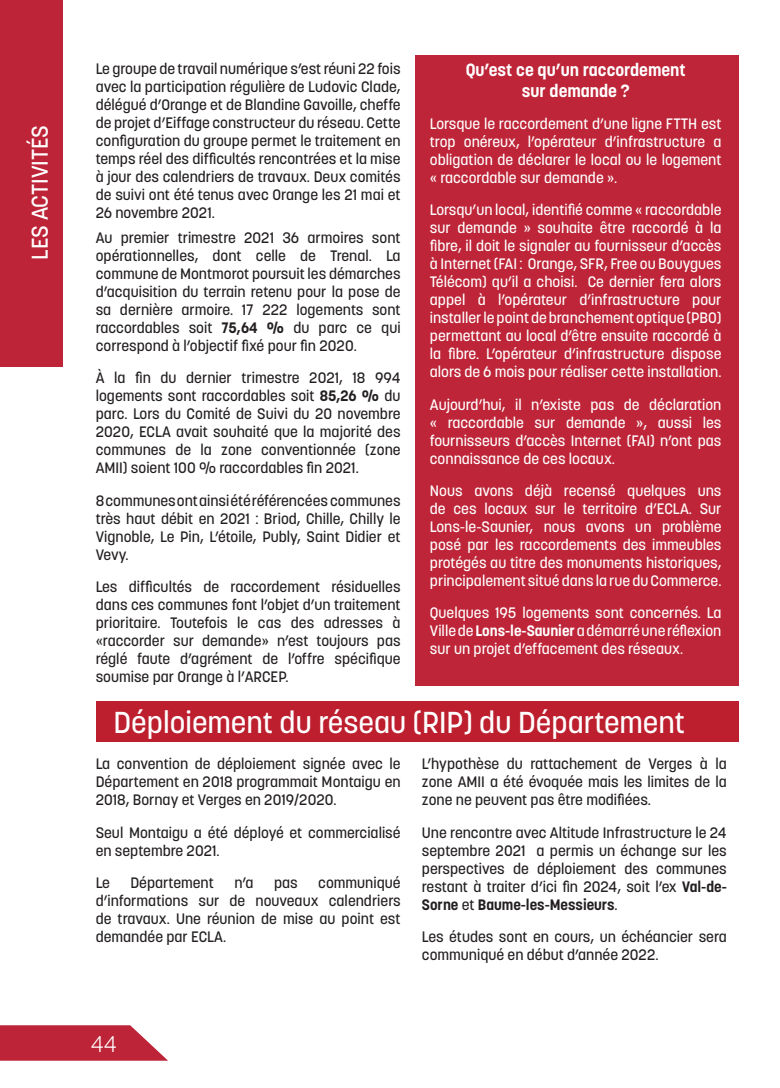
<style>
.page{position:relative;width:780px;height:1088px;background:#fff}
.page>*{position:absolute;margin:0;border:0;box-sizing:border-box;transform-origin:0 0}
.t1{font:500 30px "Korolev";color:#fff}
.t2{font:500 22.5px "Korolev";color:#fff}
.t3{font:300 22.5px "Korolev";color:#fff}
.t4{font:700 17.5px "Korolev";color:#fff}
.t5{font:500 15px/18px "Korolev";color:#231f20;text-align:justify}
.t6{font:500 15px/18px "Korolev";color:#fff;text-align:justify}
.s1{font-weight:700}
</style>
<div class="page">
<svg style="left:0;top:1025px;width:168px;height:36px;background:#c63f50"></svg>
<div style="left:415px;top:55px;width:323px;height:631px;background:#be2538"></div>
<div style="left:0;top:0;width:63px;height:367px;background:#be2437"></div>
<div style="left:96px;top:702px;width:642px;height:40px;background:#bd1f2e"></div>
<p class="t2" style="left:26px;top:260px;width:136px;rotate:-90deg">LES ACTIVITÉS</p>
<p class="t5" style="left:96px;top:60px;width:306px">Le groupe de travail numérique s’est réuni 22 fois avec la participation régulière de Ludovic Clade, délégué d’Orange et de Blandine Gavoille, cheffe de projet d’Eiffage constructeur du réseau. Cette configuration du groupe permet le traitement en temps réel des difficultés rencontrées et la mise à jour des calendriers de travaux. Deux comités de suivi ont été tenus avec Orange les 21 mai et 26 novembre 2021.</p>
<p class="t5" style="left:96px;top:229px;width:306px">Au premier trimestre 2021 36 armoires sont opérationnelles, dont celle de Trenal. La commune de Montmorot poursuit les démarches d’acquisition du terrain retenu pour la pose de sa dernière armoire. 17 222 logements sont raccordables soit <span class="s1">75,64 %</span> du parc ce qui correspond à l’objectif fixé pour fin 2020.</p>
<p class="t5" style="left:96px;top:369px;width:306px">À la fin du dernier trimestre 2021, 18 994 logements sont raccordables soit <span class="s1">85,26 %</span> du parc. Lors du Comité de Suivi du 20 novembre 2020, ECLA avait souhaité que la majorité des communes de la zone conventionnée (zone AMII) soient 100 % raccordables fin 2021.</p>
<p class="t5" style="left:96px;top:491px;width:306px">8 communes ont ainsi été référencées communes très haut débit en 2021 : Briod, Chille, Chilly le Vignoble, Le Pin, L’étoile, Publy, Saint Didier et Vevy.</p>
<p class="t5" style="left:96px;top:577px;width:306px">Les difficultés de raccordement résiduelles dans ces communes font l’objet d’un traitement prioritaire. Toutefois le cas des adresses à «raccorder sur demande» n’est toujours pas réglé faute d’agrément de l’offre spécifique soumise par Orange à l’ARCEP.</p>
<p class="t4" style="left:465px;top:59px;width:221px">Qu’est ce qu’un raccordement</p>
<p class="t4" style="left:521px;top:80px;width:109px">sur demande ?</p>
<p class="t6" style="left:430px;top:115px;width:293px">Lorsque le raccordement d’une ligne FTTH est trop onéreux, l’opérateur d’infrastructure a obligation de déclarer le local ou le logement « raccordable sur demande ».</p>
<p class="t6" style="left:430px;top:201px;width:293px">Lorsqu’un local, identifié comme « raccordable sur demande » souhaite être raccordé à la fibre, il doit le signaler au fournisseur d’accès à Internet (FAI : Orange, SFR, Free ou Bouygues Télécom) qu’il a choisi. Ce dernier fera alors appel à l’opérateur d’infrastructure pour installer le point de branchement optique (PBO) permettant au local d’être ensuite raccordé à la fibre. L’opérateur d’infrastructure dispose alors de 6 mois pour réaliser cette installation.</p>
<p class="t6" style="left:430px;top:395px;width:293px">Aujourd’hui, il n’existe pas de déclaration « raccordable sur demande », aussi les fournisseurs d’accès Internet (FAI) n’ont pas connaissance de ces locaux.</p>
<p class="t6" style="left:430px;top:481px;width:293px">Nous avons déjà recensé quelques uns de ces locaux sur le territoire d’ECLA. Sur Lons-le-Saunier, nous avons un problème posé par les raccordements des immeubles protégés au titre des monuments historiques, principalement situé dans la rue du Commerce.</p>
<p class="t6" style="left:430px;top:604px;width:293px">Quelques 195 logements sont concernés. La Ville de <span class="s1">Lons-le-Saunier</span> a démarré une réflexion sur un projet d’effacement des réseaux.</p>
<p class="t1" style="left:113px;top:704px;width:573px">Déploiement du réseau (RIP) du Département</p>
<p class="t5" style="left:96px;top:755px;width:306px">La convention de déploiement signée avec le Département en 2018 programmait Montaigu en 2018, Bornay et Verges en 2019/2020.</p>
<p class="t5" style="left:96px;top:823px;width:306px">Seul Montaigu a été déployé et commercialisé en septembre 2021.</p>
<p class="t5" style="left:96px;top:873px;width:16px">Le</p>
<p class="t5" style="left:130px;top:873px;width:85px">Département</p>
<p class="t5" style="left:234px;top:873px;width:21px">n’a</p>
<p class="t5" style="left:274px;top:873px;width:25px">pas</p>
<p class="t5" style="left:96px;top:873px;width:306px;text-indent:222px">communiqué d’informations sur de nouveaux calendriers de travaux. Une réunion de mise au point est demandée par ECLA.</p>
<p class="t5" style="left:422px;top:755px;width:306px">L’hypothèse du rattachement de Verges à la zone AMII a été évoquée mais les limites de la zone ne peuvent pas être modifiées.</p>
<p class="t5" style="left:422px;top:823px;width:306px">Une rencontre avec Altitude Infrastructure le 24 septembre 2021 a permis un échange sur les perspectives de déploiement des communes restant à traiter d’ici fin 2024, soit l’ex <span class="s1">Val-de-Sorne</span> et <span class="s1">Baume-les-Messieurs</span>.</p>
<p class="t5" style="left:422px;top:927px;width:306px">Les études sont en cours, un échéancier sera communiqué en début d’année 2022.</p>
<p class="t3" style="left:91px;top:1029px;width:28px">44</p>
</div>
